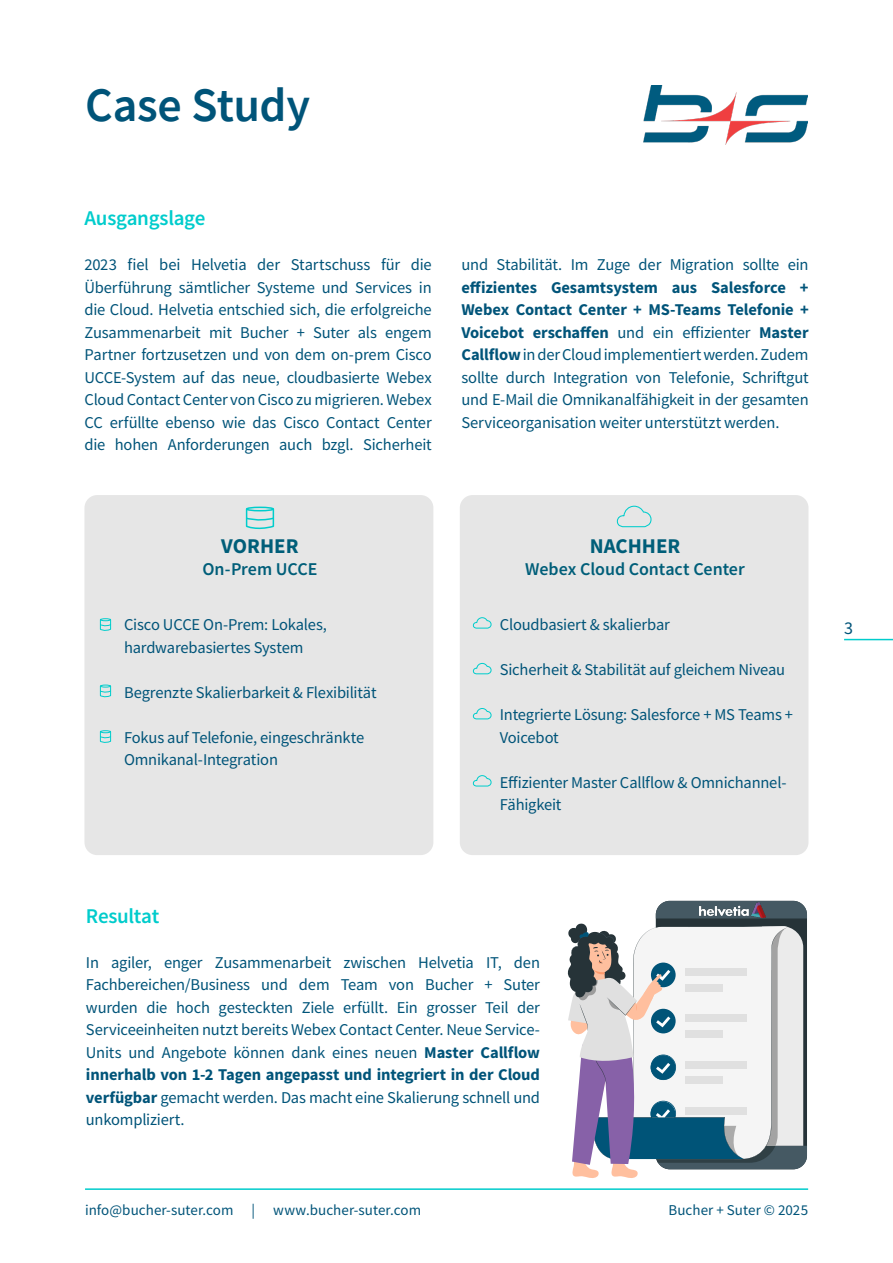
<style>
.page{position:relative;width:893px;height:1263px;background:#fff}
.page>*{position:absolute;margin:0;border:0;box-sizing:border-box;transform-origin:0 0}
.t1{font:600 48px "Source Sans Pro";letter-spacing:-.01em;color:#005479}
.t2{font:600 21px "Source Sans Pro";letter-spacing:-.015em;color:#0cc}
.t3{font:700 21px "Source Sans Pro";color:#005e79}
.t4{font:600 18px "Source Sans Pro";letter-spacing:-.005em;color:#005e79}
.t5{font:18px "Source Sans Pro";color:#005479}
.t6{font:16.5px/22.5px "Source Sans Pro";letter-spacing:-.015em;color:#005479}
.t7{font:15px "Source Sans Pro";letter-spacing:.005em;color:#005479}
.s1{font-weight:700}
</style>
<div class="page">
<hr style="left:844px;top:639px;width:49px;height:1px;background:#0cc">
<hr style="left:85px;top:1188px;width:723px;height:2px;background:#0cc">
<div style="left:84px;top:495px;width:349px;height:360px;background:#e6e6e6;border-radius:13px"></div>
<div style="left:460px;top:495px;width:348px;height:360px;background:#e6e6e6;border-radius:13px"></div>
<div style="left:246px;top:507px;width:28px;height:4px;border:2px solid #00cdcc;border-radius:50%"></div>
<svg style="left:245px;top:508px;width:30px;height:22px"></svg>
<svg style="left:616px;top:505px;width:36px;height:23px"></svg>
<svg style="left:473px;top:617px;width:19px;height:12px"></svg>
<svg style="left:473px;top:663px;width:19px;height:11px"></svg>
<svg style="left:473px;top:708px;width:19px;height:12px"></svg>
<svg style="left:473px;top:775px;width:19px;height:12px"></svg>
<svg style="left:100px;top:618px;width:12px;height:13px"></svg>
<svg style="left:100px;top:685px;width:12px;height:13px"></svg>
<svg style="left:100px;top:730px;width:12px;height:13px"></svg>
<svg style="left:567px;top:901px;width:240px;height:277px"></svg>
<img style="left:699px;top:902px;width:66px;height:15px">
<img style="left:643px;top:85px;width:165px;height:59px">
<h1 class="t1" style="left:85px;top:74px;width:227px">Case Study</h1>
<p class="t2" style="left:84px;top:204px;width:122px">Ausgangslage</p>
<p class="t6" style="left:84px;top:253px;width:349px;text-align:justify">2023 fiel bei Helvetia der Startschuss für die Überführung sämtlicher Systeme und Services in die Cloud. Helvetia entschied sich, die erfolgreiche Zusammenarbeit mit Bucher + Suter als engem Partner fortzusetzen und von dem on-prem Cisco UCCE-System auf das neue, cloudbasierte Webex Cloud Contact Center von Cisco zu migrieren. Webex CC erfüllte ebenso wie das Cisco Contact Center die hohen Anforderungen auch bzgl. Sicherheit</p>
<p class="t6" style="left:461px;top:253px;width:349px">und Stabilität. Im Zuge der Migration sollte ein</p>
<p class="t6" style="left:461px;top:276px;width:349px;text-align:justify"><span class="s1">effizientes Gesamtsystem aus Salesforce + Webex Contact Center + MS-Teams Telefonie + Voicebot erschaffen</span> und ein effizienter <span class="s1">Master Callflow</span> in der Cloud implementiert werden. Zudem sollte durch Integration von Telefonie, Schriftgut und E-Mail die Omnikanalfähigkeit in der gesamten Serviceorganisation weiter unterstützt werden.</p>
<p class="t3" style="left:221px;top:531px;width:79px">VORHER</p>
<p class="t4" style="left:202px;top:557px;width:117px">On-Prem UCCE</p>
<p class="t6" style="left:124px;top:613px;width:204px">Cisco UCCE On-Prem: Lokales, hardwarebasiertes System</p>
<p class="t6" style="left:124px;top:681px;width:254px">Begrenzte Skalierbarkeit &amp; Flexibilität</p>
<p class="t6" style="left:124px;top:726px;width:242px">Fokus auf Telefonie, eingeschränkte<br>Omnikanal-Integration</p>
<p class="t3" style="left:590px;top:531px;width:92px">NACHHER</p>
<p class="t4" style="left:525px;top:557px;width:221px">Webex Cloud Contact Center</p>
<p class="t6" style="left:500px;top:613px;width:172px">Cloudbasiert &amp; skalierbar</p>
<p class="t6" style="left:500px;top:658px;width:287px">Sicherheit &amp; Stabilität auf gleichem Niveau</p>
<p class="t6" style="left:500px;top:703px;width:295px">Integrierte Lösung: Salesforce + MS Teams +<br>Voicebot</p>
<p class="t6" style="left:500px;top:771px;width:288px">Effizienter Master Callflow &amp; Omnichannel-<br>Fähigkeit</p>
<p class="t5" style="left:844px;top:617px;width:10px">3</p>
<p class="t2" style="left:86px;top:902px;width:75px">Resultat</p>
<p class="t6" style="left:86px;top:951px;width:456px;text-align:justify">In agiler, enger Zusammenarbeit zwischen Helvetia IT, den Fachbereichen/Business und dem Team von Bucher + Suter wurden die hoch gesteckten Ziele erfüllt. Ein grosser Teil der Serviceeinheiten nutzt bereits Webex Contact Center. Neue Service-Units und Angebote können dank eines neuen <span class="s1">Master Callflow innerhalb von 1-2 Tagen angepasst und integriert in der Cloud verfügbar</span> gemacht werden. Das macht eine Skalierung schnell und unkompliziert.</p>
<p class="t7" style="left:85px;top:1200px;width:338px">info@bucher-suter.com | www.bucher-suter.com</p>
<p class="t7" style="left:668px;top:1200px;width:141px">Bucher + Suter © 2025</p>
</div>
